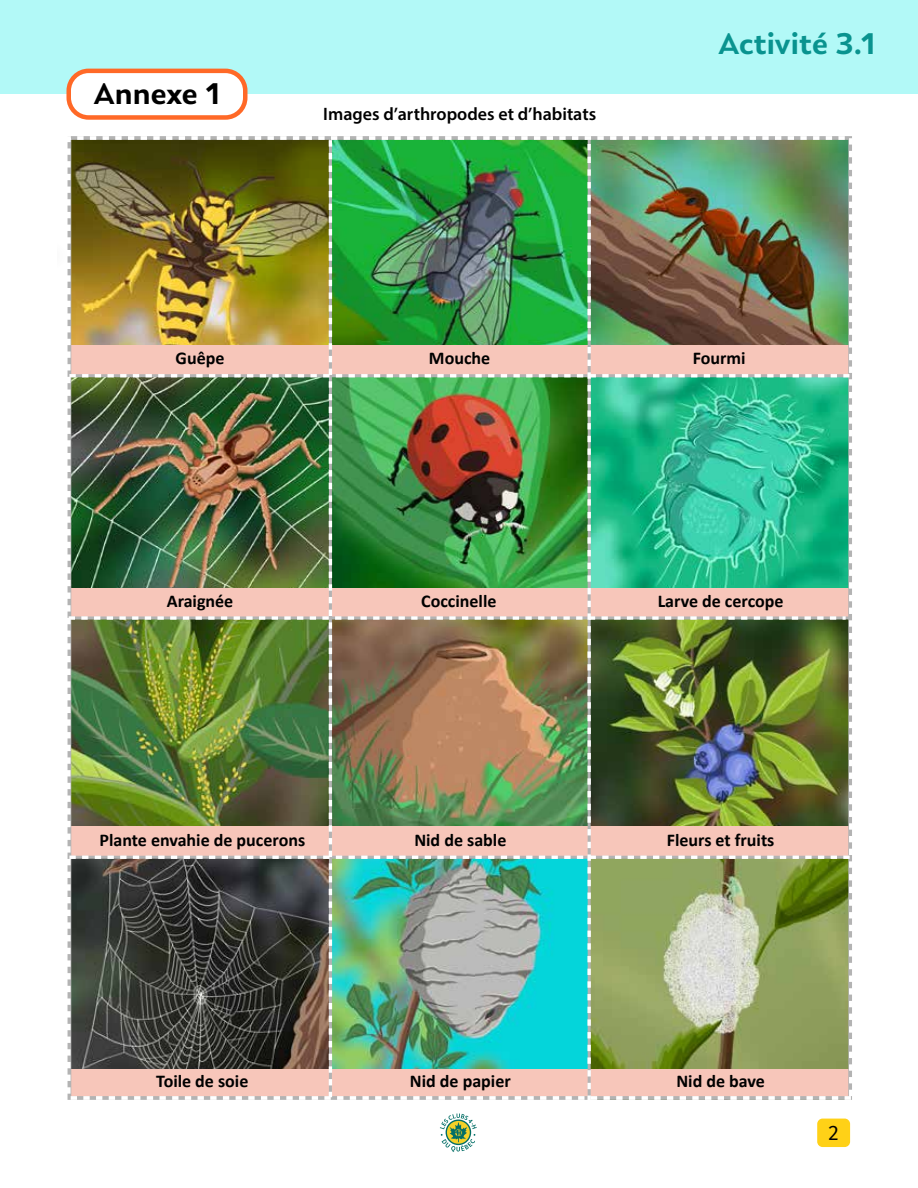
<style>
.page{position:relative;width:918px;height:1188px;background:#fff}
.page>*{position:absolute;margin:0;border:0;box-sizing:border-box;transform-origin:0 0}
.t1{font:600 31.5px "Laca Text";color:#09938f}
.t2{font:600 31.5px "Laca Text";color:#000}
.t3{font:21px "Fira Sans";color:#000}
.t4{font:700 18px "Calibri";color:#000}
.t5{font:600 18px "Myriad Pro";color:#000}
</style>
<div class="page">
<div style="left:0;top:0;width:918px;height:94px;background:#b2f9f7"></div>
<svg style="left:440px;top:1114px;width:37px;height:38px"></svg>
<div style="left:817px;top:1119px;width:33px;height:28px;background:#ffd117;border-radius:5px"></div>
<div style="left:69px;top:71px;width:176px;height:46px;background:#fff;border-radius:20px"></div>
<div style="left:66px;top:69px;width:182px;height:51px;border:4px solid #ff6927;border-radius:20px"></div>
<img style="left:67px;top:137px;width:784px;height:963px">
<h1 class="t2" style="left:93px;top:75px;width:130px">Annexe 1</h1>
<p class="t5" style="left:323px;top:103px;width:274px">Images d’arthropodes et d’habitats</p>
<h1 class="t1" style="left:718px;top:25px;width:160px">Activité 3.1</h1>
<p class="t4" style="left:176px;top:346px;width:50px">Guêpe</p>
<p class="t4" style="left:429px;top:346px;width:63px">Mouche</p>
<p class="t4" style="left:693px;top:346px;width:54px">Fourmi</p>
<p class="t4" style="left:167px;top:589px;width:68px">Araignée</p>
<p class="t4" style="left:421px;top:589px;width:77px">Coccinelle</p>
<p class="t4" style="left:658px;top:589px;width:127px">Larve de cercope</p>
<p class="t4" style="left:99px;top:827px;width:207px">Plante envahie de pucerons</p>
<p class="t4" style="left:414px;top:827px;width:94px">Nid de sable</p>
<p class="t4" style="left:667px;top:827px;width:109px">Fleurs et fruits</p>
<p class="t4" style="left:156px;top:1069px;width:94px">Toile de soie</p>
<p class="t4" style="left:410px;top:1069px;width:102px">Nid de papier</p>
<p class="t4" style="left:676px;top:1069px;width:90px">Nid de bave</p>
<p class="t3" style="left:829px;top:1118px;width:12px">2</p>
</div>
